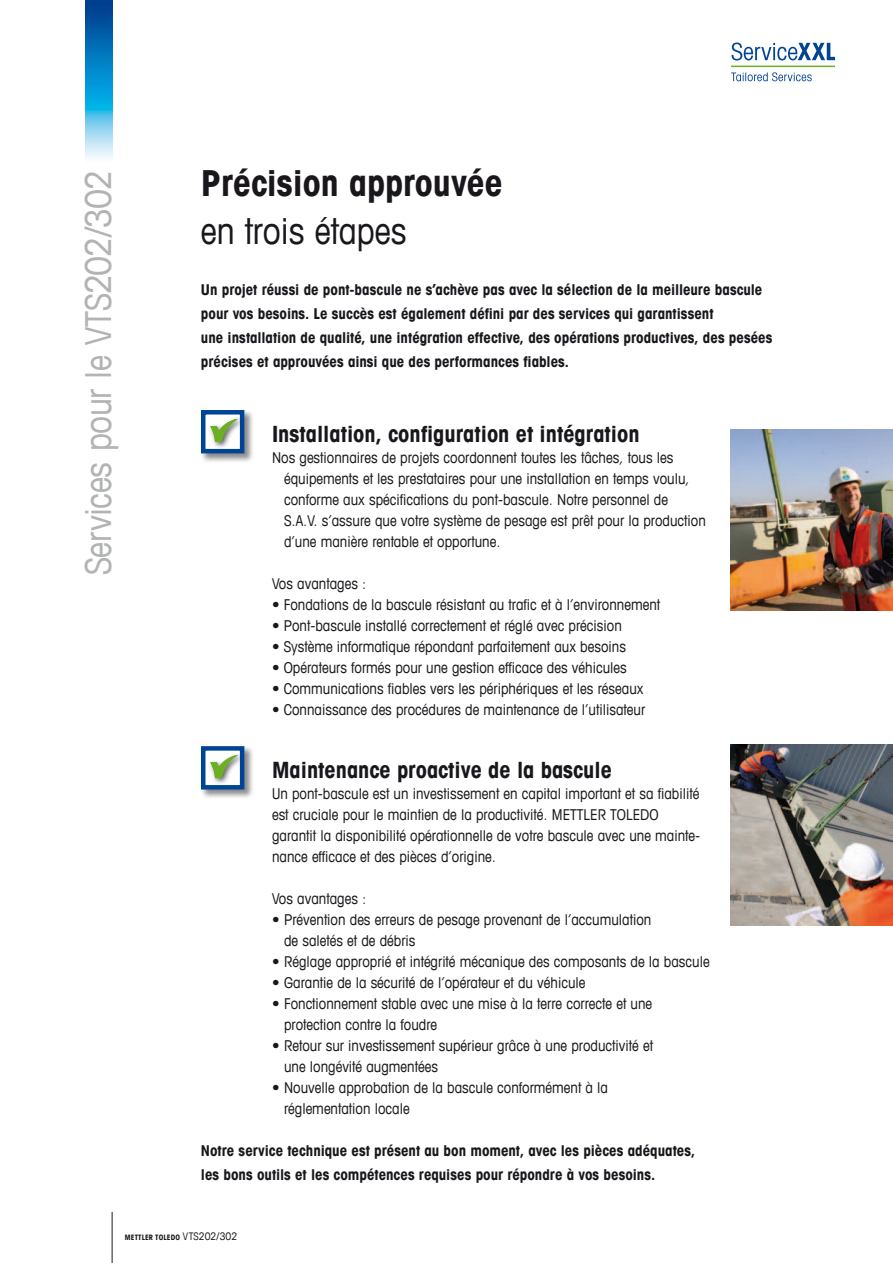
<style>
.page{position:relative;width:893px;height:1263px;background:#fff}
.page>*{position:absolute;margin:0;border:0;box-sizing:border-box;transform-origin:0 0}
.t1{font:condensed 36px "Avant Garde Com";letter-spacing:-.02em;color:#b1b3b4}
.t2{font:700 condensed 36px "Avant Garde Com";color:#1a171c}
.t3{font:condensed 36px "Avant Garde Com";color:#1a171c}
.t4{font:700 condensed 22.5px "Avant Garde Com";color:#1a171c}
.t5{font:condensed 15px/21px "Avant Garde Com";color:#1a171c}
.t6{font:700 condensed 15px/24px "Avant Garde Com";color:#1a171c}
.t7{font:700 condensed 7.5px "Avant Garde Com";letter-spacing:.015em;color:#1a171c}
.s1{font-weight:400;font-size:10.5px}
</style>
<div class="page">
<img style="left:85px;top:0;width:27px;height:158px">
<hr style="left:112px;top:1212px;width:1px;height:51px;background:#1a171c">
<div style="left:200px;top:746px;width:54px;height:53px;background:#1a171c;opacity:.5"></div>
<div style="left:201px;top:746px;width:43px;height:43px;background:#fff;border:4px solid #004595"></div>
<div style="left:208px;top:752px;width:34px;height:33px;background:#1a171c;opacity:.7"></div>
<svg style="left:210px;top:755px;width:27px;height:23px"></svg>
<img style="left:731px;top:429px;width:162px;height:181px">
<img style="left:731px;top:744px;width:162px;height:181px">
<div style="left:200px;top:409px;width:54px;height:54px;background:#1a171c;opacity:.5"></div>
<div style="left:201px;top:410px;width:43px;height:43px;background:#fff;border:4px solid #004595"></div>
<div style="left:208px;top:416px;width:34px;height:33px;background:#1a171c;opacity:.7"></div>
<svg style="left:210px;top:419px;width:27px;height:23px"></svg>
<hr style="left:731px;top:66px;width:104px;height:1px;background:#6bb022">
<svg style="left:731px;top:43px;width:104px;height:17px"></svg>
<svg style="left:731px;top:72px;width:81px;height:9px"></svg>
<h1 class="t1" style="left:76px;top:575px;width:407px;rotate:-90deg">Services pour le VTS202/302</h1>
<h1 class="t2" style="left:201px;top:160px;width:303px">Précision approuvée</h1>
<h1 class="t3" style="left:201px;top:209px;width:207px">en trois étapes</h1>
<p class="t6" style="left:201px;top:277px;width:573px">Un projet réussi de pont-bascule ne s’achève pas avec la sélection de la meilleure bascule pour vos besoins. Le succès est également défini par des services qui garantissent<br>une installation de qualité, une intégration effective, des opérations productives, des pesées précises et approuvées ainsi que des performances fiables.</p>
<h2 class="t4" style="left:272px;top:420px;width:369px">Installation, configuration et intégration</h2>
<p class="t5" style="left:284px;top:447px;width:423px;text-indent:-12px">Nos gestionnaires de projets coordonnent toutes les tâches, tous les équipements et les prestataires pour une installation en temps voulu, conforme aux spécifications du pont-bascule. Notre personnel de<br>S.A.V. s’assure que votre système de pesage est prêt pour la production d‘une manière rentable et opportune.</p>
<p class="t5" style="left:272px;top:573px;width:96px">Vos avantages :</p>
<p class="t5" style="left:272px;top:594px;width:390px">• Fondations de la bascule résistant au trafic et à l’environnement</p>
<p class="t5" style="left:272px;top:615px;width:351px">• Pont-bascule installé correctement et réglé avec précision</p>
<p class="t5" style="left:272px;top:636px;width:356px">• Système informatique répondant parfaitement aux besoins</p>
<p class="t5" style="left:272px;top:657px;width:356px">• Opérateurs formés pour une gestion efficace des véhicules</p>
<p class="t5" style="left:272px;top:678px;width:373px">• Communications fiables vers les périphériques et les réseaux</p>
<p class="t5" style="left:272px;top:699px;width:375px">• Connaissance des procédures de maintenance de l’utilisateur</p>
<h2 class="t4" style="left:272px;top:756px;width:341px">Maintenance proactive de la bascule</h2>
<p class="t5" style="left:272px;top:783px;width:430px">Un pont-bascule est un investissement en capital important et sa fiabilité est cruciale pour le maintien de la productivité. METTLER TOLEDO garantit la disponibilité opérationnelle de votre bascule avec une mainte&shy;nance efficace et des pièces d‘origine.</p>
<p class="t5" style="left:272px;top:888px;width:96px">Vos avantages :</p>
<p class="t5" style="left:284px;top:909px;width:369px;text-indent:-12px">• Prévention des erreurs de pesage provenant de l’accumulation de saletés et de débris</p>
<p class="t5" style="left:272px;top:951px;width:439px">• Réglage approprié et intégrité mécanique des composants de la bascule</p>
<p class="t5" style="left:272px;top:972px;width:315px">• Garantie de la sécurité de l’opérateur et du véhicule</p>
<p class="t5" style="left:284px;top:993px;width:370px;text-indent:-12px">• Fonctionnement stable avec une mise à la terre correcte et une protection contre la foudre</p>
<p class="t5" style="left:284px;top:1035px;width:371px;text-indent:-12px">• Retour sur investissement supérieur grâce à une productivité et une longévité augmentées</p>
<p class="t5" style="left:284px;top:1077px;width:326px;text-indent:-12px">• Nouvelle approbation de la bascule conformément à la réglementation locale</p>
<p class="t6" style="left:201px;top:1138px;width:496px">Notre service technique est présent au bon moment, avec les pièces adéquates, les bons outils et les compétences requises pour répondre à vos besoins.</p>
<p class="t7" style="left:125px;top:1233px;width:114px">METTLER -TOLEDO <span class="s1">VTS202/302</span></p>
</div>
